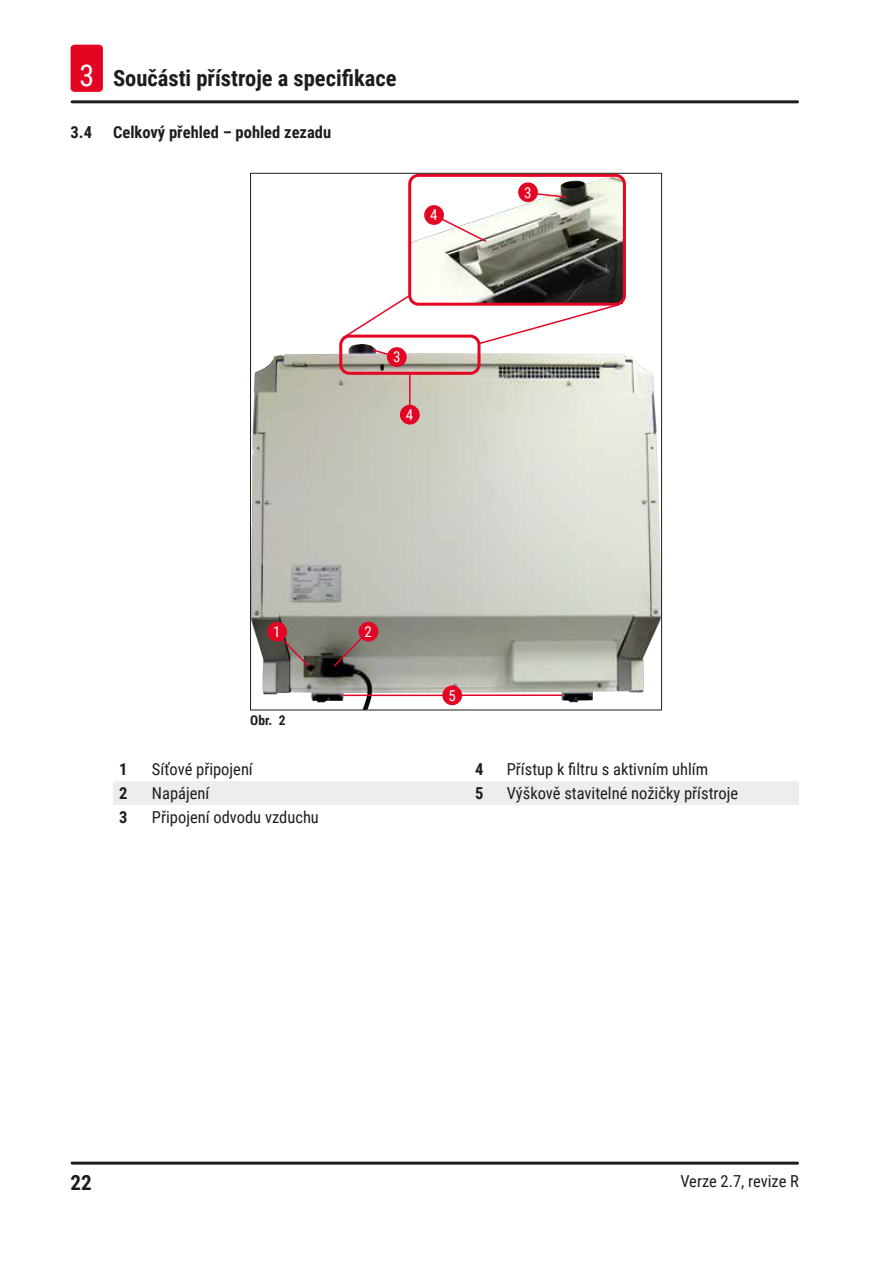
<style>
.page{position:relative;width:893px;height:1263px;background:#fff}
.page>*{position:absolute;margin:0;border:0;box-sizing:border-box;transform-origin:0 0}
.t1{font:700 22.5px "Roboto Condensed";color:#1d1d1b}
.t2{font:700 21px "Roboto Condensed";color:#1d1d1b}
.Table_text{font:16.5px "Roboto Condensed";color:#1d1d1b}
.Table_heading{font:700 16.5px "Roboto Condensed";color:#1d1d1b}
.t3{font:15px "Roboto Condensed";color:#fff}
.t4{font:700 13.5px "Roboto Condensed";color:#1d1d1b}
.s1{font-weight:400;font-size:30px;color:#fff}
</style>
<div class="page">
<hr style="left:72px;top:1161px;width:725px;height:3px;background:#1d1d1b">
<hr style="left:72px;top:100px;width:725px;height:3px;background:#1d1d1b">
<div style="left:71px;top:45px;width:32px;height:47px;background:#e40522;border-radius:4px"></div>
<img style="left:412px;top:178px;width:210px;height:124px">
<img style="left:252px;top:344px;width:408px;height:364px">
<div style="left:408px;top:174px;width:218px;height:132px;border:3px solid #e40522;border-radius:9px"></div>
<div style="left:424px;top:205px;width:20px;height:20px;background:#e40522;border-radius:50%"></div>
<div style="left:400px;top:405px;width:20px;height:19px;background:#e40522;border-radius:50%"></div>
<div style="left:518px;top:182px;width:20px;height:20px;background:#e40522;border-radius:50%"></div>
<div style="left:387px;top:347px;width:20px;height:20px;background:#e40522;border-radius:50%"></div>
<div style="left:339px;top:335px;width:141px;height:40px;border:3px solid #e40522;border-radius:9px"></div>
<svg style="left:478px;top:303px;width:143px;height:42px"></svg>
<svg style="left:341px;top:294px;width:70px;height:46px"></svg>
<div style="left:267px;top:622px;width:20px;height:19px;background:#e40522;border-radius:50%"></div>
<div style="left:359px;top:622px;width:19px;height:19px;background:#e40522;border-radius:50%"></div>
<svg style="left:332px;top:635px;width:33px;height:33px"></svg>
<svg style="left:278px;top:635px;width:32px;height:33px"></svg>
<svg style="left:440px;top:217px;width:48px;height:26px"></svg>
<svg style="left:535px;top:192px;width:32px;height:7px"></svg>
<svg style="left:371px;top:348px;width:19px;height:8px"></svg>
<hr style="left:409px;top:374px;width:2px;height:33px;background:#e40522">
<div style="left:442px;top:685px;width:20px;height:20px;background:#e40522;border-radius:50%"></div>
<hr style="left:462px;top:694px;width:99px;height:2px;background:#e40522">
<hr style="left:343px;top:695px;width:100px;height:1px;background:#e40522">
<div style="left:113px;top:781px;width:686px;height:24px;background:#ededed"></div>
<h1 class="t1" style="left:79px;top:63px;width:319px"><span class="s1">3</span> Součásti přístroje a specifikace</h1>
<p class="Table_heading" style="left:71px;top:121px;width:23px">3.4</p>
<p class="Table_heading" style="left:113px;top:121px;width:220px">Celkový přehled – pohled zezadu</p>
<p class="t3" style="left:430px;top:204px;width:9px">4</p>
<p class="t3" style="left:393px;top:347px;width:9px">3</p>
<p class="t3" style="left:406px;top:404px;width:9px">4</p>
<p class="t3" style="left:524px;top:182px;width:9px">3</p>
<p class="t3" style="left:273px;top:621px;width:9px">1</p>
<p class="t3" style="left:365px;top:621px;width:9px">2</p>
<p class="t4" style="left:250px;top:710px;width:37px">Obr. 2</p>
<p class="t3" style="left:448px;top:685px;width:9px">5</p>
<p class="Table_heading" style="left:119px;top:758px;width:10px">1</p>
<p class="Table_text" style="left:152px;top:758px;width:102px">Síťové připojení</p>
<p class="Table_heading" style="left:475px;top:758px;width:10px">4</p>
<p class="Table_text" style="left:507px;top:758px;width:203px">Přístup k filtru s aktivním uhlím</p>
<p class="Table_heading" style="left:119px;top:781px;width:10px">2</p>
<p class="Table_text" style="left:152px;top:781px;width:59px">Napájení</p>
<p class="Table_heading" style="left:475px;top:781px;width:10px">5</p>
<p class="Table_text" style="left:507px;top:781px;width:233px">Výškově stavitelné nožičky přístroje</p>
<p class="Table_heading" style="left:119px;top:805px;width:10px">3</p>
<p class="Table_text" style="left:152px;top:805px;width:168px">Připojení odvodu vzduchu</p>
<p class="t2" style="left:71px;top:1168px;width:23px">22</p>
<p class="Table_text" style="left:680px;top:1169px;width:120px">Verze 2.7, revize R</p>
</div>
